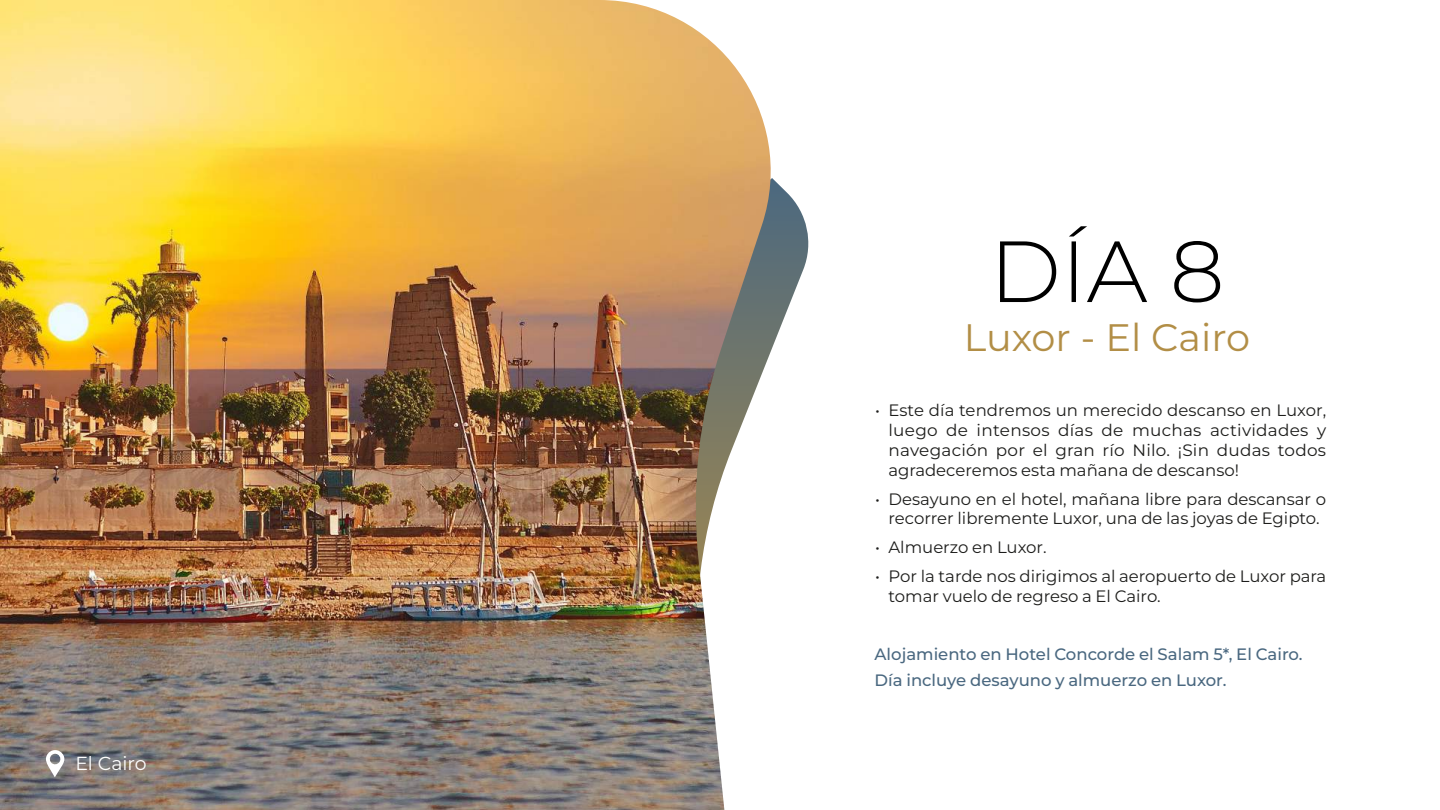
<style>
.page{position:relative;width:1440px;height:810px;background:#fff}
.page>*{position:absolute;margin:0;border:0;box-sizing:border-box;transform-origin:0 0}
.t1{font:300 86.62px "Montserrat";color:#000}
.t2{font:38.25px "Montserrat";color:#b28e46}
.t3{font:18.9px "Montserrat";color:#fff}
.t4{font:16.5px/19.8px "Montserrat";color:#1d1d1b;text-align:justify}
.t5{font:500 16.5px/25.8px "Montserrat";color:#4a6880}
</style>
<div class="page">
<img style="left:0;top:0;width:799px;height:810px">
<svg style="left:45px;top:750px;width:20px;height:27px"></svg>
<p class="t3" style="left:75px;top:750px;width:73px">El Cairo</p>
<h1 class="t1" style="left:989px;top:214px;width:237px">DÍA 8</h1>
<h2 class="t2" style="left:964px;top:312px;width:288px">Luxor - El Cairo</h2>
<p class="t4" style="left:889px;top:400px;width:439px;text-indent:-14px">• Este día tendremos un merecido descanso en Luxor, luego de intensos días de muchas actividades y navegación por el gran río Nilo. ¡Sin dudas todos agradeceremos esta mañana de descanso!</p>
<p class="t4" style="left:875px;top:488px;width:453px;text-align:center">• Desayuno en el hotel, mañana libre para descansar o recorrer libremente Luxor, una de las joyas de Egipto.</p>
<p class="t4" style="left:875px;top:537px;width:173px">• Almuerzo en Luxor.</p>
<p class="t4" style="left:889px;top:566px;width:439px;text-indent:-13px">• Por la tarde nos dirigimos al aeropuerto de Luxor para tomar vuelo de regreso a El Cairo.</p>
<p class="t5" style="left:875px;top:641px;width:430px">Alojamiento en Hotel Concorde el Salam 5*, El Cairo.<br>Día incluye desayuno y almuerzo en Luxor.</p>
</div>
